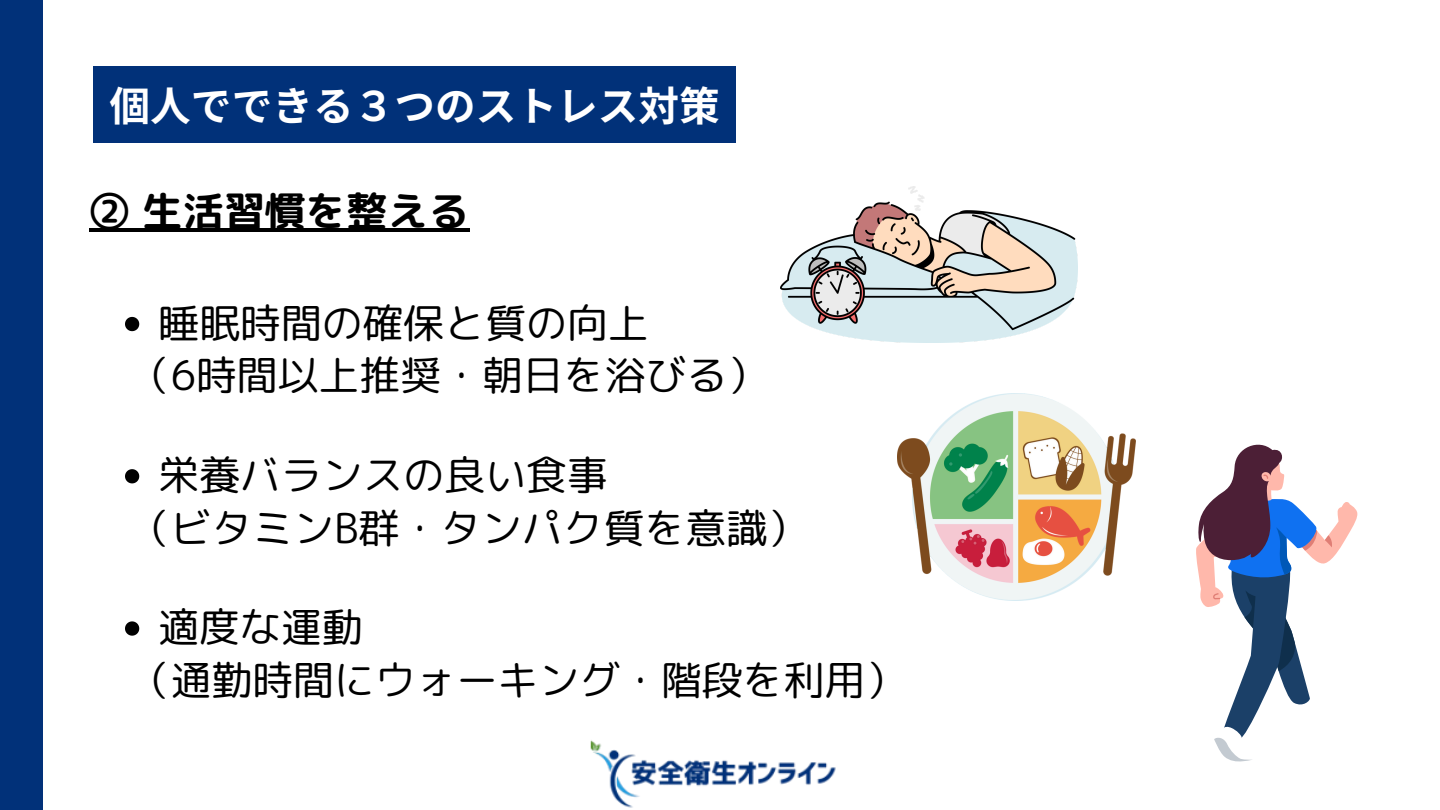
<style>
.page{position:relative;width:1440px;height:810px;background:#fff}
.page>*{position:absolute;margin:0;border:0;box-sizing:border-box;transform-origin:0 0}
.t1{font:40.9px "rounded mplus 1 p regular";color:#000}
.t2{font:40.9px "rounded mplus 1 p bold";color:#000}
.t3{font:700 40.7px "Noto Sans JP";color:#fff}
</style>
<div class="page">
<div style="left:0;top:0;width:43px;height:810px;background:#013179"></div>
<img style="left:590px;top:740px;width:246px;height:68px">
<img style="left:780px;top:187px;width:297px;height:156px">
<img style="left:897px;top:393px;width:239px;height:207px">
<hr style="left:89px;top:228px;width:380px;height:4px;background:#000">
<svg style="left:125px;top:317px;width:14px;height:14px"></svg>
<svg style="left:125px;top:469px;width:14px;height:14px"></svg>
<svg style="left:125px;top:621px;width:14px;height:15px"></svg>
<div style="left:93px;top:67px;width:643px;height:76px;background:#013179"></div>
<svg style="left:1196px;top:444px;width:162px;height:318px"></svg>
<p class="t3" style="left:110px;top:74px;width:612px">個人でできる３つのストレス対策</p>
<p class="t2" style="left:89px;top:182px;width:382px">② 生活習慣を整える</p>
<h2 class="t1" style="left:158px;top:294px;width:492px">睡眠時間の確保と質の向上</h2>
<h2 class="t1" style="left:130px;top:346px;width:640px">（6時間以上推奨・朝日を浴びる）</h2>
<p class="t1" style="left:158px;top:446px;width:451px">栄養バランスの良い食事</p>
<p class="t1" style="left:130px;top:499px;width:680px">（ビタミンB群・タンパク質を意識）</p>
<p class="t1" style="left:158px;top:598px;width:206px">適度な運動</p>
<h1 class="t1" style="left:130px;top:651px;width:778px">（通勤時間にウォーキング・階段を利用）</h1>
</div>
